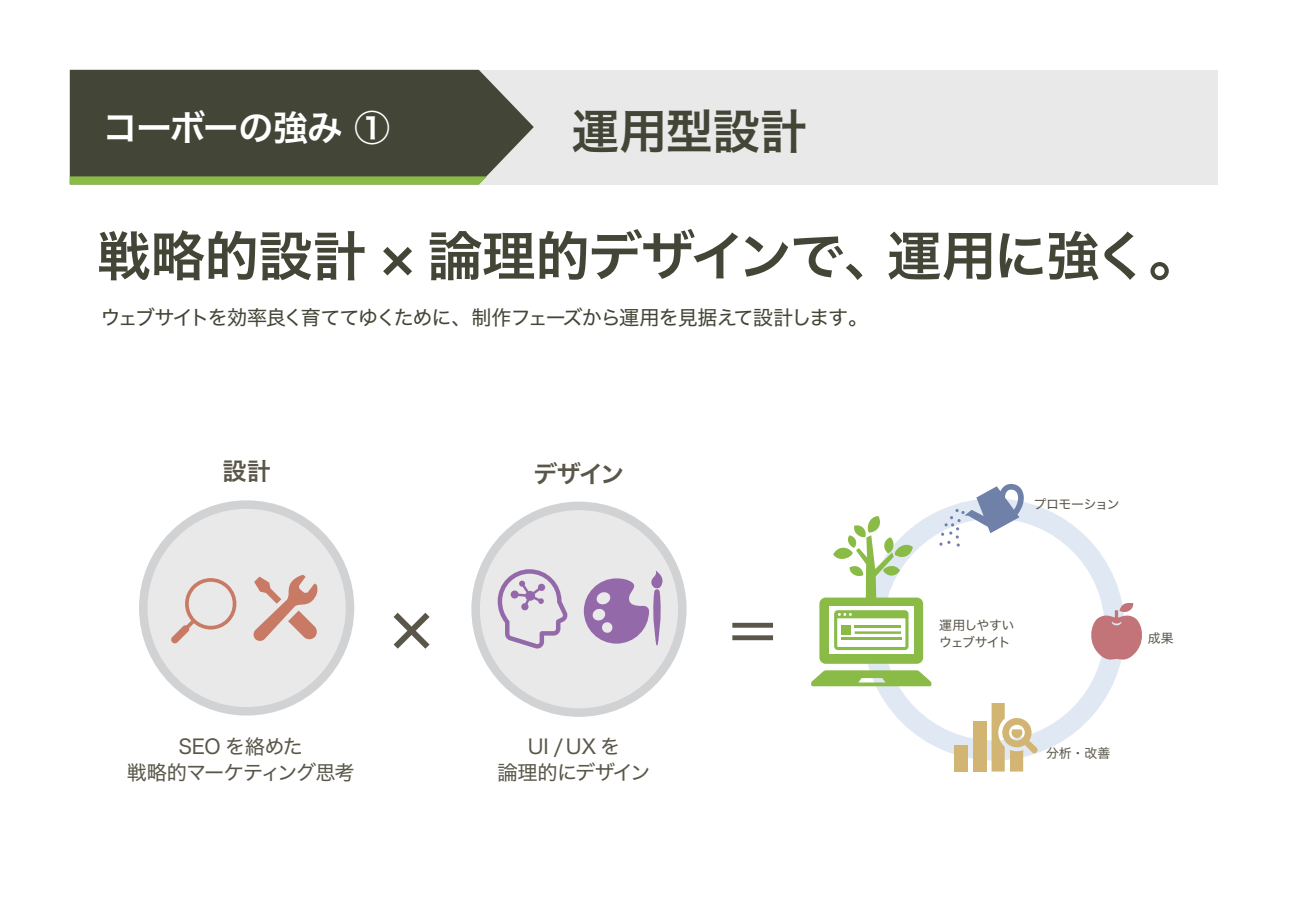
<style>
.page{position:relative;width:1289px;height:919px;background:#fff}
.page>*{position:absolute;margin:0;border:0;box-sizing:border-box;transform-origin:0 0}
.t1{font:72.9px "Hiragino Sans W4";color:#5a574a}
.t2{font:58.95px "Hiragino Sans W4";color:#5a574a}
.t3{font:53.4px "Hiragino Sans W6";letter-spacing:-.03em;color:#434536}
.t4{font:47.25px "Hiragino Sans W6";letter-spacing:-.005em;color:#434536}
.t5{font:35.4px "Hiragino Sans W6";letter-spacing:-.04em;color:#fff}
.t6{font:24px "Hiragino Sans W6";letter-spacing:-.045em;color:#5a574a}
.t7{font:20.1px "Hiragino Sans W4";letter-spacing:-.06em;color:#434536}
.t8{font:20.1px/26.1px "Hiragino Sans W4";letter-spacing:-.035em;color:#5a574a;text-align:center}
.t9{font:12.9px/16.8px "Hiragino Sans W4";letter-spacing:-.05em;color:#5a574a}
</style>
<div class="page">
<svg style="left:553px;top:184px;width:68px;height:1px"></svg>
<svg style="left:632px;top:184px;width:106px;height:1px"></svg>
<hr style="left:0;top:744px;width:758px;height:1px;background:#8abb47">
<div style="left:863px;top:498px;width:261px;height:262px;border:20px solid #2e66b2;border-radius:50%"></div>
<svg style="left:139px;top:500px;width:215px;height:215px"></svg>
<svg style="left:471px;top:501px;width:216px;height:215px"></svg>
<svg style="left:1091px;top:601px;width:51px;height:60px"></svg>
<svg style="left:939px;top:484px;width:84px;height:62px"></svg>
<div style="left:973px;top:721px;width:13px;height:50px;background:#d2b473"></div>
<div style="left:954px;top:745px;width:13px;height:26px;background:#d2b473"></div>
<svg style="left:991px;top:703px;width:46px;height:68px"></svg>
<div style="left:70px;top:70px;width:1147px;height:114px;background:#eae9e9"></div>
<svg style="left:70px;top:69px;width:472px;height:116px;background:#555a46"></svg>
<div style="left:819px;top:597px;width:104px;height:66px;background:#8abb47;border-radius:6px"></div>
<svg style="left:811px;top:670px;width:120px;height:16px;background:#9bc463"></svg>
<svg style="left:833px;top:516px;width:79px;height:82px"></svg>
<div style="left:829px;top:606px;width:84px;height:47px;background:#fff"></div>
<svg style="left:834px;top:610px;width:74px;height:40px"></svg>
<h3 class="t5" style="left:103px;top:95px;width:289px">コーボーの強み ①</h3>
<h3 class="t4" style="left:572px;top:88px;width:237px">運用型設計</h3>
<h3 class="t3" style="left:97px;top:207px;width:1106px">戦略的設計 × 論理的デザインで、運用に強く。</h3>
<p class="t7" style="left:100px;top:300px;width:769px">ウェブサイトを効率良く育ててゆくために、制作フェーズから運用を見据えて設計します。</p>
<p class="t6" style="left:222px;top:449px;width:50px">設計</p>
<p class="t6" style="left:533px;top:452px;width:93px">デザイン</p>
<p class="t8" style="left:127px;top:731px;width:229px">SEO を絡めた<br>戦略的マーケティング思考</p>
<h1 class="t1" style="left:387px;top:558px;width:50px">×</h1>
<h2 class="t2" style="left:723px;top:579px;width:60px">＝</h2>
<p class="t8" style="left:497px;top:731px;width:154px">UI / UX を<br>論理的にデザイン</p>
<p class="t9" style="left:1033px;top:494px;width:88px">プロモーション</p>
<p class="t9" style="left:939px;top:616px;width:77px">運用しやすいウェブサイト</p>
<p class="t9" style="left:1147px;top:628px;width:27px">成果</p>
<p class="t9" style="left:1046px;top:743px;width:66px">分析・改善</p>
</div>
